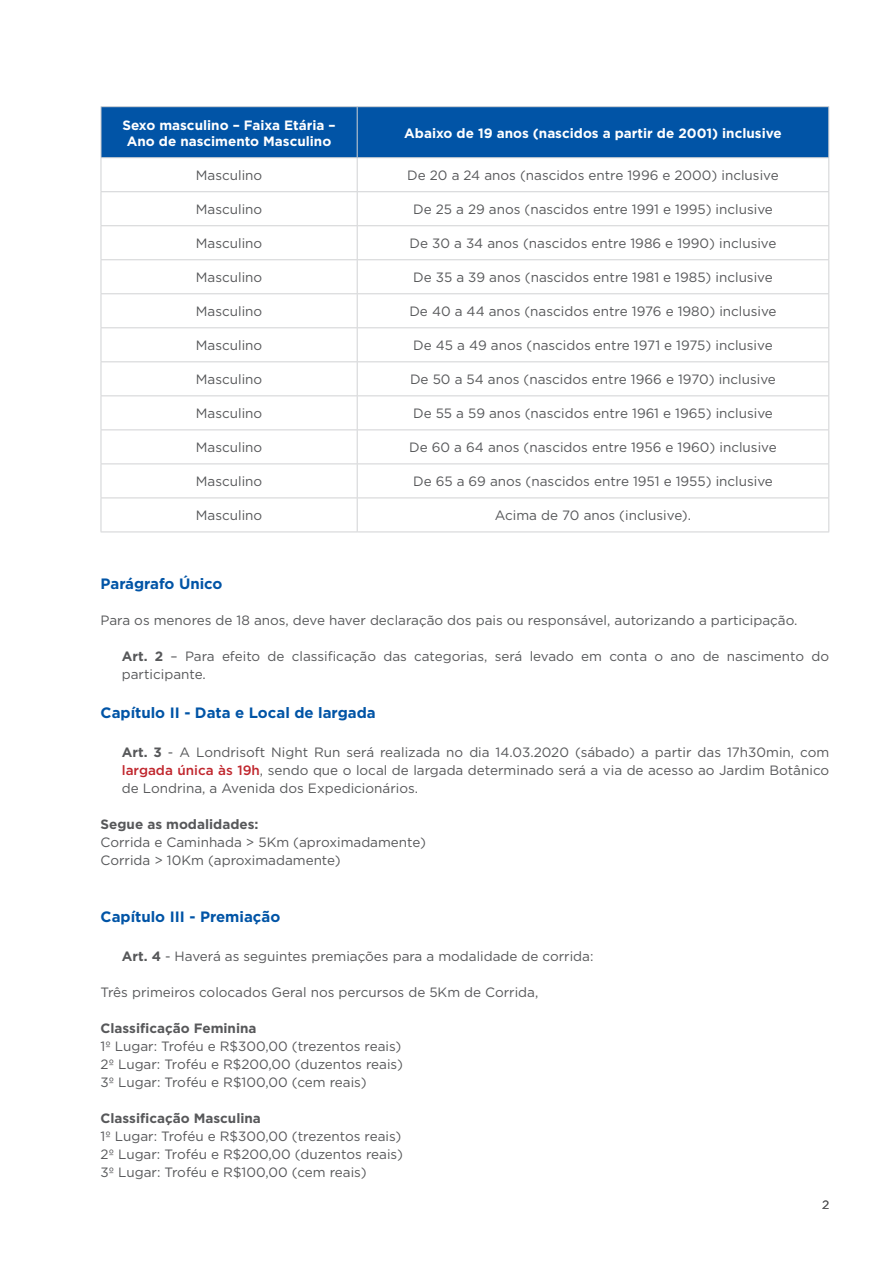
<style>
.page{position:relative;width:893px;height:1263px;background:#fff}
.page>*{position:absolute;margin:0;border:0;box-sizing:border-box;transform-origin:0 0}
.t1{font:700 15px "Gotham";color:#0154a6}
.t2{font:13.5px/18px "Gotham";color:#57585a}
.t3{font:700 13.5px/16.2px "Gotham";color:#fff;text-align:center}
.t4{font:700 13.5px "Gotham";color:#57585a}
.t5{font:12px "Gotham";color:#57585a}
.s1{font-weight:700}
.s2{font-weight:500;color:#c0262d}
</style>
<div class="page">
<div style="left:102px;top:107px;width:726px;height:50px;background:#0154a6"></div>
<hr style="left:101px;top:106px;width:256px;height:1px;background:#d1d2d4">
<hr style="left:101px;top:107px;width:1px;height:50px;background:#d1d2d4">
<hr style="left:357px;top:106px;width:472px;height:1px;background:#d1d2d4">
<hr style="left:357px;top:107px;width:1px;height:50px;background:#d1d2d4">
<hr style="left:828px;top:107px;width:1px;height:50px;background:#d1d2d4">
<hr style="left:101px;top:157px;width:256px;height:1px;background:#d1d2d4">
<hr style="left:101px;top:158px;width:1px;height:33px;background:#d1d2d4">
<hr style="left:357px;top:157px;width:472px;height:1px;background:#d1d2d4">
<hr style="left:357px;top:158px;width:1px;height:33px;background:#d1d2d4">
<hr style="left:828px;top:158px;width:1px;height:33px;background:#d1d2d4">
<hr style="left:101px;top:191px;width:256px;height:1px;background:#d1d2d4">
<hr style="left:101px;top:192px;width:1px;height:33px;background:#d1d2d4">
<hr style="left:357px;top:191px;width:472px;height:1px;background:#d1d2d4">
<hr style="left:357px;top:192px;width:1px;height:33px;background:#d1d2d4">
<hr style="left:828px;top:192px;width:1px;height:33px;background:#d1d2d4">
<hr style="left:101px;top:225px;width:256px;height:1px;background:#d1d2d4">
<hr style="left:101px;top:226px;width:1px;height:33px;background:#d1d2d4">
<hr style="left:357px;top:225px;width:472px;height:1px;background:#d1d2d4">
<hr style="left:357px;top:226px;width:1px;height:33px;background:#d1d2d4">
<hr style="left:828px;top:226px;width:1px;height:33px;background:#d1d2d4">
<hr style="left:101px;top:259px;width:256px;height:1px;background:#d1d2d4">
<hr style="left:101px;top:260px;width:1px;height:33px;background:#d1d2d4">
<hr style="left:357px;top:259px;width:472px;height:1px;background:#d1d2d4">
<hr style="left:357px;top:260px;width:1px;height:33px;background:#d1d2d4">
<hr style="left:828px;top:260px;width:1px;height:33px;background:#d1d2d4">
<hr style="left:101px;top:293px;width:256px;height:1px;background:#d1d2d4">
<hr style="left:101px;top:294px;width:1px;height:33px;background:#d1d2d4">
<hr style="left:357px;top:293px;width:472px;height:1px;background:#d1d2d4">
<hr style="left:357px;top:294px;width:1px;height:33px;background:#d1d2d4">
<hr style="left:828px;top:294px;width:1px;height:33px;background:#d1d2d4">
<hr style="left:101px;top:327px;width:256px;height:1px;background:#d1d2d4">
<hr style="left:101px;top:328px;width:1px;height:33px;background:#d1d2d4">
<hr style="left:357px;top:327px;width:472px;height:1px;background:#d1d2d4">
<hr style="left:357px;top:328px;width:1px;height:33px;background:#d1d2d4">
<hr style="left:828px;top:328px;width:1px;height:33px;background:#d1d2d4">
<hr style="left:101px;top:361px;width:256px;height:1px;background:#d1d2d4">
<hr style="left:101px;top:362px;width:1px;height:33px;background:#d1d2d4">
<hr style="left:357px;top:361px;width:472px;height:1px;background:#d1d2d4">
<hr style="left:357px;top:362px;width:1px;height:33px;background:#d1d2d4">
<hr style="left:828px;top:362px;width:1px;height:33px;background:#d1d2d4">
<hr style="left:101px;top:395px;width:256px;height:1px;background:#d1d2d4">
<hr style="left:101px;top:396px;width:1px;height:33px;background:#d1d2d4">
<hr style="left:357px;top:395px;width:472px;height:1px;background:#d1d2d4">
<hr style="left:357px;top:396px;width:1px;height:33px;background:#d1d2d4">
<hr style="left:828px;top:396px;width:1px;height:33px;background:#d1d2d4">
<hr style="left:101px;top:429px;width:256px;height:1px;background:#d1d2d4">
<hr style="left:101px;top:430px;width:1px;height:33px;background:#d1d2d4">
<hr style="left:357px;top:429px;width:472px;height:1px;background:#d1d2d4">
<hr style="left:357px;top:430px;width:1px;height:33px;background:#d1d2d4">
<hr style="left:828px;top:430px;width:1px;height:33px;background:#d1d2d4">
<hr style="left:101px;top:463px;width:256px;height:1px;background:#d1d2d4">
<hr style="left:101px;top:464px;width:1px;height:33px;background:#d1d2d4">
<hr style="left:357px;top:463px;width:472px;height:1px;background:#d1d2d4">
<hr style="left:357px;top:464px;width:1px;height:33px;background:#d1d2d4">
<hr style="left:828px;top:464px;width:1px;height:33px;background:#d1d2d4">
<hr style="left:101px;top:497px;width:256px;height:1px;background:#d1d2d4">
<hr style="left:101px;top:498px;width:1px;height:33px;background:#d1d2d4">
<hr style="left:357px;top:497px;width:472px;height:1px;background:#d1d2d4">
<hr style="left:357px;top:498px;width:1px;height:33px;background:#d1d2d4">
<hr style="left:828px;top:498px;width:1px;height:33px;background:#d1d2d4">
<hr style="left:101px;top:531px;width:256px;height:1px;background:#d1d2d4">
<hr style="left:357px;top:531px;width:472px;height:1px;background:#d1d2d4">
<p class="t3" style="left:122px;top:117px;width:215px">Sexo masculino – Faixa Etária –<br>Ano de nascimento Masculino</p>
<p class="t3" style="left:404px;top:125px;width:379px">Abaixo de 19 anos (nascidos a partir de 2001) inclusive</p>
<p class="t2" style="left:196px;top:166px;width:68px">Masculino</p>
<p class="t2" style="left:407px;top:166px;width:373px">De 20 a 24 anos (nascidos entre 1996 e 2000) inclusive</p>
<p class="t2" style="left:196px;top:200px;width:68px">Masculino</p>
<p class="t2" style="left:413px;top:200px;width:361px">De 25 a 29 anos (nascidos entre 1991 e 1995) inclusive</p>
<p class="t2" style="left:196px;top:234px;width:68px">Masculino</p>
<p class="t2" style="left:410px;top:234px;width:368px">De 30 a 34 anos (nascidos entre 1986 e 1990) inclusive</p>
<p class="t2" style="left:196px;top:268px;width:68px">Masculino</p>
<p class="t2" style="left:413px;top:268px;width:361px">De 35 a 39 anos (nascidos entre 1981 e 1985) inclusive</p>
<p class="t2" style="left:196px;top:302px;width:68px">Masculino</p>
<p class="t2" style="left:409px;top:302px;width:369px">De 40 a 44 anos (nascidos entre 1976 e 1980) inclusive</p>
<p class="t2" style="left:196px;top:336px;width:68px">Masculino</p>
<p class="t2" style="left:413px;top:336px;width:361px">De 45 a 49 anos (nascidos entre 1971 e 1975) inclusive</p>
<p class="t2" style="left:196px;top:370px;width:68px">Masculino</p>
<p class="t2" style="left:410px;top:370px;width:367px">De 50 a 54 anos (nascidos entre 1966 e 1970) inclusive</p>
<p class="t2" style="left:196px;top:404px;width:68px">Masculino</p>
<p class="t2" style="left:413px;top:404px;width:361px">De 55 a 59 anos (nascidos entre 1961 e 1965) inclusive</p>
<p class="t2" style="left:196px;top:438px;width:68px">Masculino</p>
<p class="t2" style="left:409px;top:438px;width:369px">De 60 a 64 anos (nascidos entre 1956 e 1960) inclusive</p>
<p class="t2" style="left:196px;top:472px;width:68px">Masculino</p>
<p class="t2" style="left:413px;top:472px;width:361px">De 65 a 69 anos (nascidos entre 1951 e 1955) inclusive</p>
<p class="t2" style="left:196px;top:506px;width:68px">Masculino</p>
<p class="t2" style="left:495px;top:506px;width:198px">Acima de 70 anos (inclusive).</p>
<p class="t1" style="left:101px;top:574px;width:123px">Parágrafo Único</p>
<p class="t2" style="left:101px;top:611px;width:698px">Para os menores de 18 anos, deve haver declaração dos pais ou responsável, autorizando a participação.</p>
<p class="t2" style="left:122px;top:647px;width:709px"><span class="s1">Art. 2</span> – Para efeito de classificação das categorias, será levado em conta o ano de nascimento do participante.</p>
<p class="t1" style="left:101px;top:703px;width:277px">Capítulo II - Data e Local de largada</p>
<p class="t2" style="left:122px;top:743px;width:709px;text-align:justify"><span class="s1">Art. 3</span> - A Londrisoft Night Run será realizada no dia 14.03.2020 (sábado) a partir das 17h30min, com <span class="s2">largada única às 19h</span>, sendo que o local de largada determinado será a via de acesso ao Jardim Botânico de Londrina, a Avenida dos Expedicionários.</p>
<p class="t4" style="left:101px;top:816px;width:159px">Segue as modalidades:</p>
<p class="t2" style="left:101px;top:833px;width:327px">Corrida e Caminhada &gt; 5Km (aproximadamente)</p>
<p class="t2" style="left:101px;top:851px;width:242px">Corrida &gt; 10Km (aproximadamente)</p>
<p class="t1" style="left:101px;top:907px;width:181px">Capítulo III - Premiação</p>
<p class="t2" style="left:122px;top:947px;width:473px"><span class="s1">Art. 4</span> - Haverá as seguintes premiações para a modalidade de corrida:</p>
<p class="t2" style="left:101px;top:983px;width:439px">Três primeiros colocados Geral nos percursos de 5Km de Corrida,</p>
<p class="t4" style="left:101px;top:1020px;width:157px">Classificação Feminina</p>
<p class="t2" style="left:101px;top:1037px;width:302px">1º Lugar: Troféu e R$300,00 (trezentos reais)</p>
<p class="t2" style="left:101px;top:1055px;width:304px">2º Lugar: Troféu e R$200,00 (duzentos reais)</p>
<p class="t2" style="left:101px;top:1073px;width:267px">3º Lugar: Troféu e R$100,00 (cem reais)</p>
<p class="t4" style="left:101px;top:1110px;width:162px">Classificação Masculina</p>
<p class="t2" style="left:101px;top:1127px;width:302px">1º Lugar: Troféu e R$300,00 (trezentos reais)</p>
<p class="t2" style="left:101px;top:1145px;width:304px">2º Lugar: Troféu e R$200,00 (duzentos reais)</p>
<p class="t2" style="left:101px;top:1163px;width:267px">3º Lugar: Troféu e R$100,00 (cem reais)</p>
<p class="t5" style="left:822px;top:1197px;width:9px">2</p>
</div>
